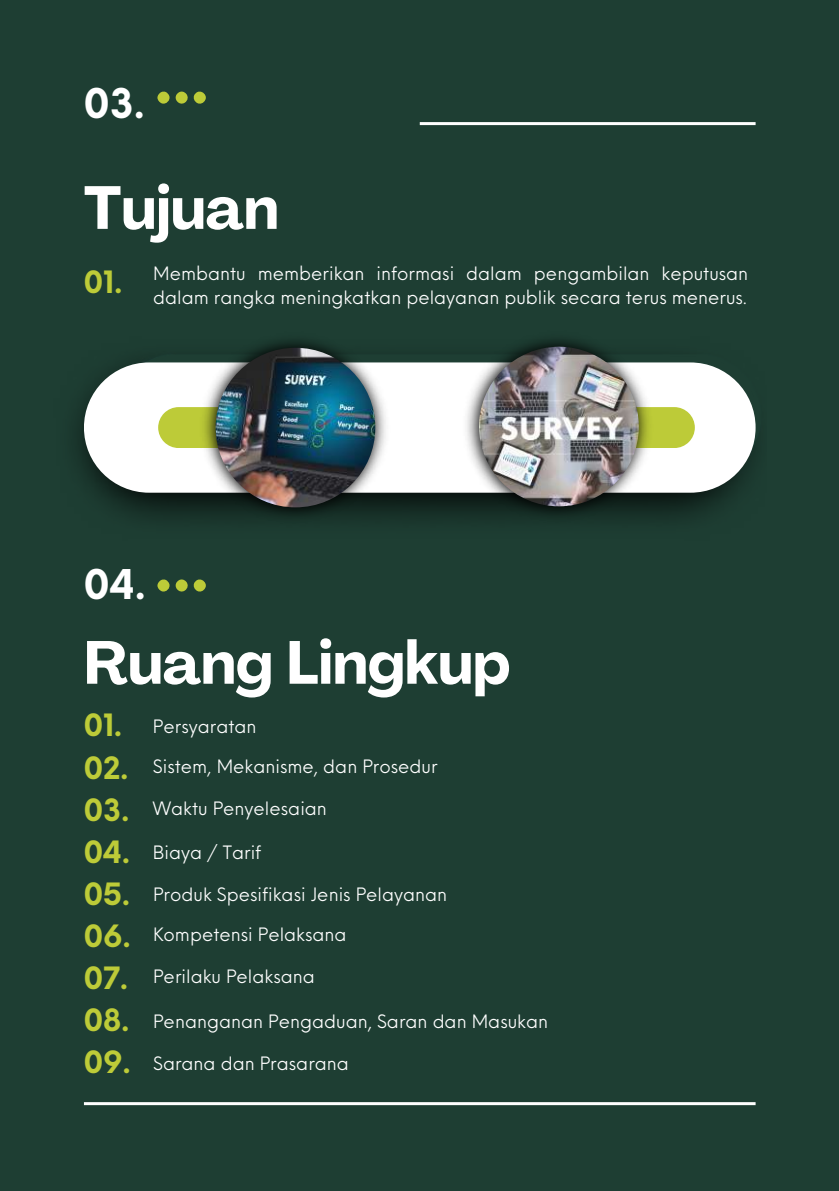
<style>
.page{position:relative;width:839px;height:1191px;background:#fff}
.page>*{position:absolute;margin:0;border:0;box-sizing:border-box;transform-origin:0 0}
.t1{font:700 60px "Agrandir";color:#fff}
.t2{font:700 40px "Neue Einstellung";color:#fff}
.t3{font:700 30px "Neue Einstellung";color:#bdcb38}
.t4{font:18px/24px "Neue Einstellung";color:#fff}
.s1{font-weight:700;font-size:30px;color:#bdcb38}
</style>
<div class="page">
<div style="left:0;top:0;width:838px;height:1191px;background:#1e3e33"></div>
<svg style="left:157px;top:91px;width:48px;height:13px"></svg>
<img style="left:77px;top:365px;width:679px;height:154px">
<div style="left:84px;top:362px;width:671px;height:131px;background:#fff;border-radius:65px"></div>
<svg style="left:158px;top:407px;width:40px;height:41px;background:#c4d14f"></svg>
<svg style="left:654px;top:407px;width:40px;height:41px;background:#c3cf4b"></svg>
<img style="left:198px;top:340px;width:192px;height:181px">
<img style="left:215px;top:348px;width:160px;height:159px;border-radius:50%">
<img style="left:462px;top:339px;width:192px;height:181px">
<img style="left:479px;top:347px;width:159px;height:159px;border-radius:50%">
<hr style="left:84px;top:1102px;width:671px;height:3px;background:#fff">
<hr style="left:420px;top:122px;width:335px;height:3px;background:#fff">
<svg style="left:157px;top:579px;width:48px;height:13px"></svg>
<h2 class="t2" style="left:84px;top:67px;width:62px">03.</h2>
<h1 class="t1" style="left:84px;top:184px;width:196px">Tujuan</h1>
<h3 class="t3" style="left:84px;top:255px;width:40px">01.</h3>
<p class="t4" style="left:153px;top:259px;width:596px">Membantu memberikan informasi dalam pengambilan keputusan dalam rangka meningkatkan pelayanan publik secara terus menerus.</p>
<h2 class="t2" style="left:84px;top:548px;width:63px">04.</h2>
<h1 class="t1" style="left:84px;top:639px;width:428px">Ruang Lingkup</h1>
<p class="t4" style="left:84px;top:713px;width:174px"><span class="s1">01.</span> Persyaratan</p>
<p class="t4" style="left:84px;top:752px;width:355px"><span class="s1">02.</span> Sistem, Mekanisme, dan Prosedur</p>
<p class="t4" style="left:84px;top:794px;width:245px"><span class="s1">03.</span> Waktu Penyelesaian</p>
<p class="t4" style="left:84px;top:839px;width:179px"><span class="s1">04.</span> Biaya / Tarif</p>
<p class="t4" style="left:84px;top:881px;width:365px"><span class="s1">05.</span> Produk Spesifikasi Jenis Pelayanan</p>
<p class="t4" style="left:84px;top:921px;width:264px"><span class="s1">06.</span> Kompetensi Pelaksana</p>
<p class="t4" style="left:84px;top:963px;width:232px"><span class="s1">07.</span> Perilaku Pelaksana</p>
<p class="t4" style="left:84px;top:1007px;width:465px"><span class="s1">08.</span> Penanganan Pengaduan, Saran dan Masukan</p>
<p class="t4" style="left:84px;top:1049px;width:266px"><span class="s1">09.</span> Sarana dan Prasarana</p>
</div>
